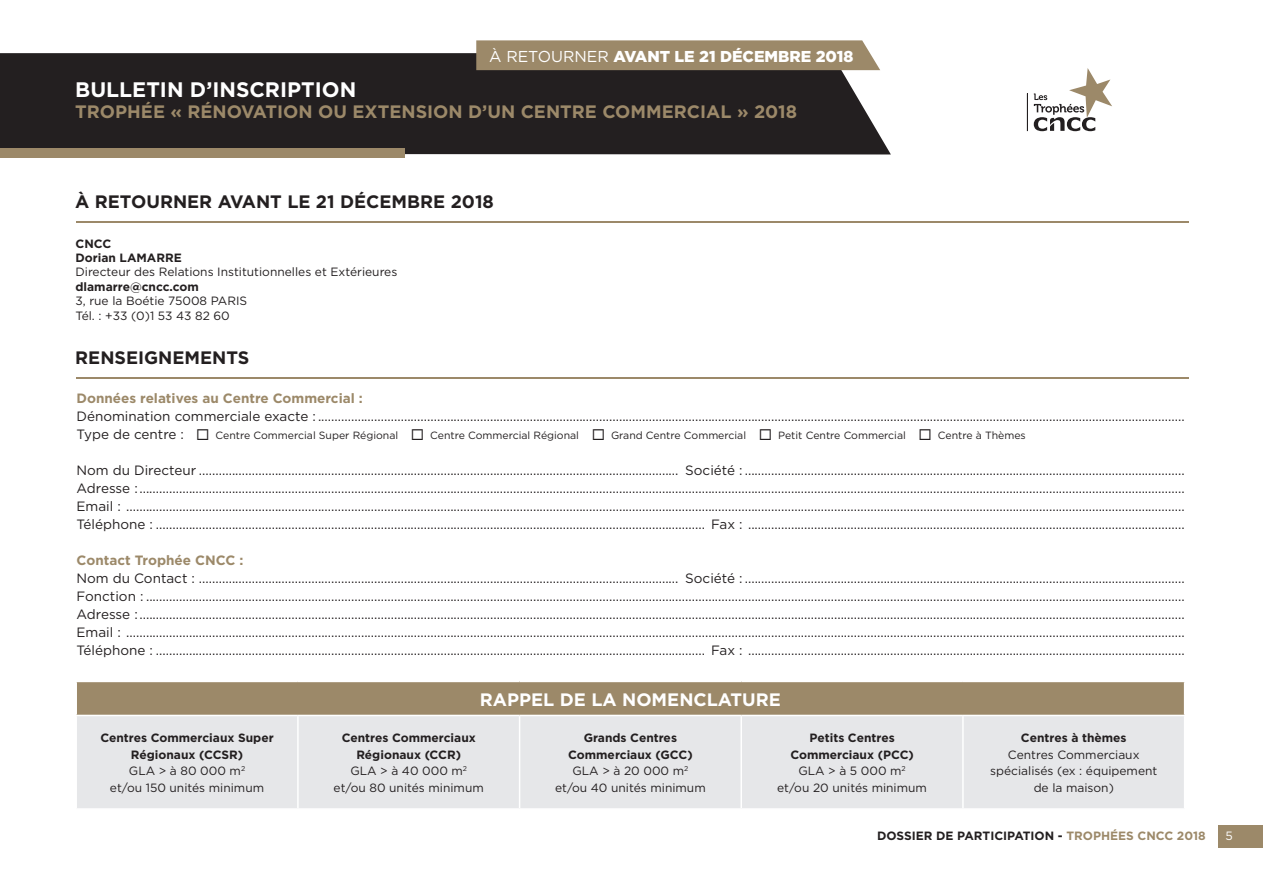
<style>
.page{position:relative;width:1263px;height:893px;background:#fff}
.page>*{position:absolute;margin:0;border:0;box-sizing:border-box;transform-origin:0 0}
.t1{font:700 21px "Gotham";color:#fff}
.t2{font:700 18px "Gotham";color:#9c8969}
.t3{font:700 18px "Gotham";color:#231f20}
.t4{font:700 18px "Gotham";color:#fff}
.t5{font:900 15.75px "Gotham";color:#fff}
.t6{font:13.5px/18px "Gotham";color:#231f20;text-align:justify}
.t7{font:700 13.5px "Gotham";color:#9c8969}
.t8{font:12px/16.5px "Gotham";color:#231f20;text-align:center}
.t9{font:700 12px/16.5px "Gotham";color:#231f20;text-align:center}
.t10{font:12px "Gotham";color:#fff}
.t11{font:10.5px "Gotham";color:#231f20}
.s1{font-weight:400}
.s2{font-size:13.5px}
.s3{font-weight:700}
.s4{color:#9c8969}
</style>
<div class="page">
<div style="left:0;top:53px;width:891px;height:101px;background:#231f20"></div>
<div style="left:0;top:148px;width:405px;height:9px;background:#9c8969"></div>
<div style="left:1218px;top:825px;width:45px;height:22px;background:#9c8969"></div>
<hr style="left:1027px;top:93px;width:1px;height:38px;background:#231f20">
<svg style="left:1034px;top:68px;width:78px;height:63px"></svg>
<hr style="left:77px;top:378px;width:1112px;height:1px;background:#9c8969">
<div style="left:76px;top:681px;width:1108px;height:34px;background:#9c8969"></div>
<div style="left:77px;top:716px;width:1107px;height:92px;background:#e6e7e9"></div>
<hr style="left:75px;top:681px;width:223px;height:1px;background:#fff">
<hr style="left:75px;top:682px;width:2px;height:33px;background:#fff">
<hr style="left:298px;top:681px;width:222px;height:1px;background:#fff">
<hr style="left:520px;top:681px;width:221px;height:1px;background:#fff">
<hr style="left:741px;top:681px;width:222px;height:1px;background:#fff">
<hr style="left:963px;top:681px;width:222px;height:1px;background:#fff">
<hr style="left:297px;top:716px;width:2px;height:92px;background:#fff">
<hr style="left:519px;top:716px;width:1px;height:92px;background:#fff">
<hr style="left:740px;top:716px;width:2px;height:92px;background:#fff">
<hr style="left:962px;top:716px;width:2px;height:92px;background:#fff">
<hr style="left:77px;top:221px;width:1112px;height:2px;background:#9c8969">
<div style="left:476px;top:40px;width:404px;height:30px;background:#9c8969"></div>
<p class="t5" style="left:489px;top:45px;width:366px"><span class="s1">À RETOURNER</span> AVANT LE 21 DÉCEMBRE 2018</p>
<h1 class="t1" style="left:75px;top:75px;width:283px">BULLETIN D’INSCRIPTION</h1>
<h2 class="t2" style="left:75px;top:100px;width:723px">TROPHÉE « RÉNOVATION OU EXTENSION D’UN CENTRE COMMERCIAL » 2018</h2>
<h2 class="t3" style="left:75px;top:190px;width:420px">À RETOURNER AVANT LE 21 DÉCEMBRE 2018</h2>
<p class="t9" style="left:75px;top:236px;width:108px;line-height:14.4px;text-align:left">CNCC<br>Dorian LAMARRE</p>
<p class="t8" style="left:75px;top:264px;width:323px">Directeur des Relations Institutionnelles et Extérieures</p>
<p class="t9" style="left:75px;top:278px;width:125px">dlamarre@cncc.com</p>
<p class="t8" style="left:75px;top:293px;width:173px;line-height:14.4px;text-align:left">3, rue la Boétie 75008 PARIS<br>Tél. : +33 (0)1 53 43 82 60</p>
<h2 class="t3" style="left:75px;top:346px;width:176px">RENSEIGNEMENTS</h2>
<p class="t7" style="left:77px;top:389px;width:288px">Données relatives au Centre Commercial :</p>
<p class="t6" style="left:77px;top:407px;width:1110px">Dénomination commerciale exacte : ......................................................................................................................................................................................................................................................................</p>
<p class="t11" style="left:77px;top:429px;width:951px"><span class="s2">Type de centre :</span> ◻ Centre Commercial Super Régional ◻ Centre Commercial Régional ◻ Grand Centre Commercial ◻ Petit Centre Commercial ◻ Centre à Thèmes</p>
<p class="t6" style="left:77px;top:461px;width:1110px">Nom du Directeur ................................................................................................................................................. Société : .....................................................................................................................................<br>Adresse :............................................................................................................................................................................................................................................................................................................................<br>Email : ................................................................................................................................................................................................................................................................................................................................<br>Téléphone : ...................................................................................................................................................................... Fax : ....................................................................................................................................</p>
<p class="t7" style="left:77px;top:551px;width:168px">Contact Trophée CNCC :</p>
<p class="t6" style="left:77px;top:569px;width:1110px">Nom du Contact : ................................................................................................................................................. Société : .....................................................................................................................................<br>Fonction : ..........................................................................................................................................................................................................................................................................................................................<br>Adresse :............................................................................................................................................................................................................................................................................................................................<br>Email : ................................................................................................................................................................................................................................................................................................................................<br>Téléphone : ...................................................................................................................................................................... Fax : ....................................................................................................................................</p>
<h2 class="t4" style="left:480px;top:687px;width:302px">RAPPEL DE LA NOMENCLATURE</h2>
<p class="t9" style="left:100px;top:730px;width:175px">Centres Commerciaux Super<br>Régionaux (CCSR)<br><span class="s1">GLA &gt; à 80 000 m</span><sup>2<br></sup><span class="s1">et/ou 150 unités minimum</span></p>
<p class="t9" style="left:334px;top:730px;width:152px">Centres Commerciaux<br>Régionaux (CCR)<br><span class="s1">GLA &gt; à 40 000 m</span><sup>2 </sup><span class="s1">et/ou 80 unités minimum</span></p>
<p class="t8" style="left:555px;top:729px;width:152px"><span class="s3">Grands Centres<br>Commerciaux (GCC)<br></span>GLA &gt; à 20 000 m<sup>2 </sup>et/ou 40 unités minimum</p>
<p class="t8" style="left:777px;top:729px;width:151px"><span class="s3">Petits Centres<br>Commerciaux (PCC)<br></span>GLA &gt; à 5 000 m<sup>2<br></sup>et/ou 20 unités minimum</p>
<p class="t9" style="left:1021px;top:730px;width:107px">Centres à thèmes</p>
<p class="t8" style="left:990px;top:746px;width:169px">Centres Commerciaux spécialisés (ex : équipement de la maison)</p>
<p class="t9" style="left:877px;top:827px;width:330px">DOSSIER DE PARTICIPATION - <span class="s4">TROPHÉES CNCC 2018</span></p>
<p class="t10" style="left:1225px;top:828px;width:9px">5</p>
</div>
